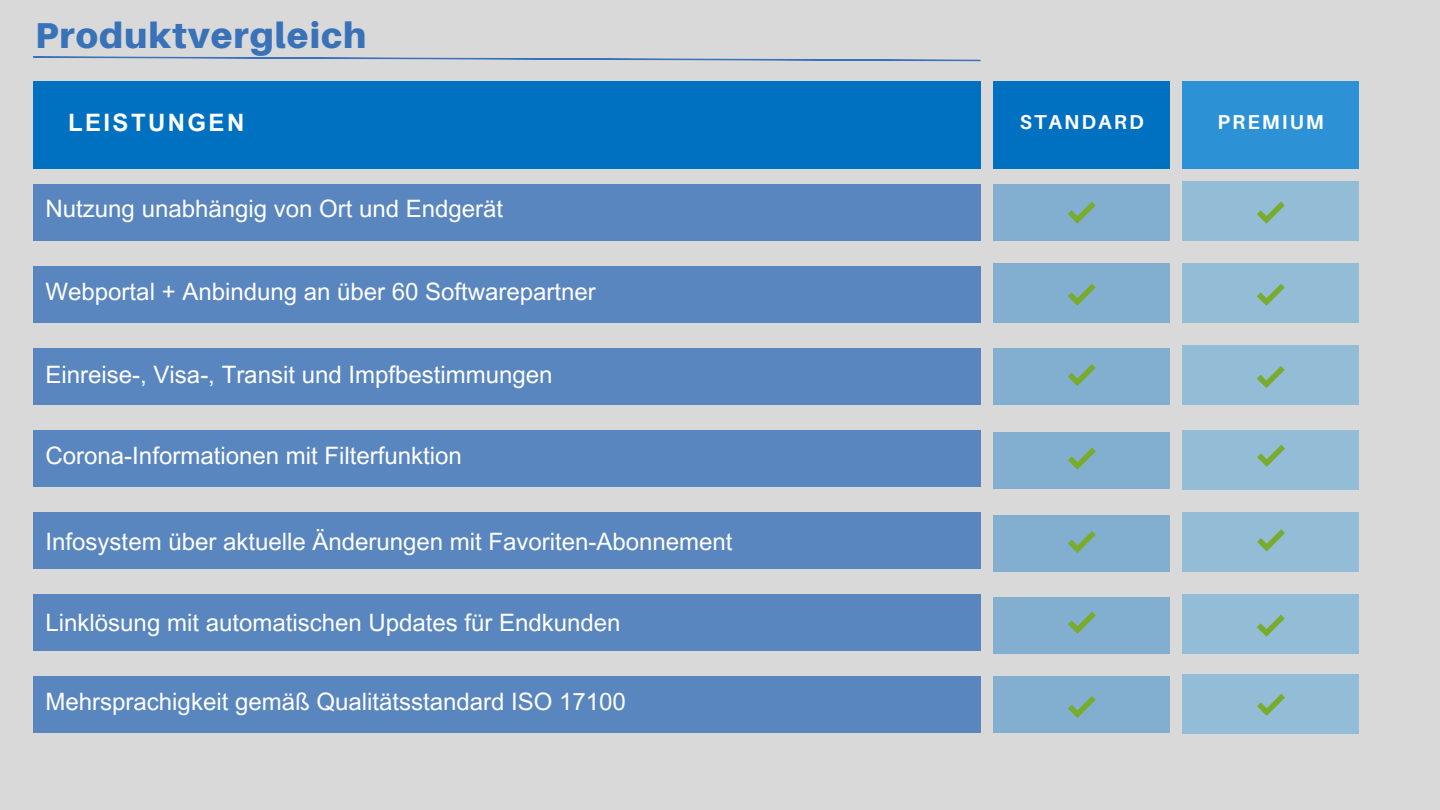
<style>
.page{position:relative;width:1440px;height:810px;background:#d9d9d9}
.page>*{position:absolute;margin:0;border:0;box-sizing:border-box;transform-origin:0 0}
.t1{font:900 36px "Aileron";letter-spacing:.03em;color:#3972b9}
.t2{font:24px "Arial MT Pro";color:#fff}
.t3{font:700 24px "Arial MT Pro";letter-spacing:.1em;color:#fff}
.t4{font:700 20.1px "Aileron";letter-spacing:.1em;color:#fff}
</style>
<div class="page">
<div style="left:994px;top:81px;width:176px;height:88px;background:#0070c0"></div>
<div style="left:33px;top:184px;width:948px;height:57px;background:#5986bf"></div>
<div style="left:994px;top:184px;width:176px;height:57px;background:#82afcf"></div>
<div style="left:1183px;top:181px;width:176px;height:60px;background:#93bcd7"></div>
<div style="left:1183px;top:81px;width:176px;height:88px;background:#2c92d5"></div>
<div style="left:33px;top:81px;width:948px;height:88px;background:#0070c0"></div>
<svg style="left:1257px;top:202px;width:28px;height:22px"></svg>
<div style="left:33px;top:266px;width:948px;height:57px;background:#5986bf"></div>
<div style="left:33px;top:348px;width:948px;height:57px;background:#5986bf"></div>
<div style="left:33px;top:430px;width:948px;height:57px;background:#5986bf"></div>
<div style="left:33px;top:512px;width:948px;height:57px;background:#5986bf"></div>
<div style="left:33px;top:594px;width:948px;height:57px;background:#5986bf"></div>
<div style="left:33px;top:676px;width:948px;height:57px;background:#5986bf"></div>
<div style="left:994px;top:263px;width:176px;height:60px;background:#82afcf"></div>
<div style="left:1183px;top:263px;width:176px;height:60px;background:#93bcd7"></div>
<div style="left:994px;top:348px;width:176px;height:57px;background:#82afcf"></div>
<div style="left:1183px;top:345px;width:176px;height:60px;background:#93bcd7"></div>
<div style="left:994px;top:432px;width:176px;height:57px;background:#82afcf"></div>
<div style="left:1183px;top:430px;width:176px;height:60px;background:#93bcd7"></div>
<div style="left:994px;top:515px;width:176px;height:57px;background:#82afcf"></div>
<div style="left:1183px;top:512px;width:176px;height:60px;background:#93bcd7"></div>
<div style="left:994px;top:597px;width:176px;height:57px;background:#82afcf"></div>
<div style="left:1183px;top:594px;width:176px;height:60px;background:#93bcd7"></div>
<div style="left:994px;top:676px;width:176px;height:57px;background:#82afcf"></div>
<div style="left:1183px;top:674px;width:176px;height:60px;background:#93bcd7"></div>
<svg style="left:1257px;top:284px;width:28px;height:22px"></svg>
<svg style="left:1068px;top:202px;width:27px;height:22px"></svg>
<svg style="left:1068px;top:284px;width:27px;height:22px"></svg>
<svg style="left:1068px;top:364px;width:27px;height:22px"></svg>
<svg style="left:1068px;top:448px;width:28px;height:22px"></svg>
<svg style="left:1068px;top:531px;width:28px;height:22px"></svg>
<svg style="left:1068px;top:612px;width:28px;height:22px"></svg>
<svg style="left:1068px;top:696px;width:27px;height:22px"></svg>
<svg style="left:1257px;top:366px;width:28px;height:22px"></svg>
<svg style="left:1257px;top:445px;width:28px;height:22px"></svg>
<svg style="left:1257px;top:529px;width:28px;height:22px"></svg>
<svg style="left:1257px;top:615px;width:28px;height:22px"></svg>
<svg style="left:1257px;top:694px;width:28px;height:22px"></svg>
<svg style="left:33px;top:56px;width:948px;height:6px"></svg>
<p class="t1" style="left:35px;top:13px;width:333px">Produktvergleich</p>
<p class="t3" style="left:68px;top:113px;width:178px">LEISTUNGEN</p>
<p class="t2" style="left:46px;top:200px;width:459px">Nutzung unabhängig von Ort und Endgerät</p>
<p class="t2" style="left:46px;top:282px;width:552px">Webportal + Anbindung an über 60 Softwarepartner</p>
<p class="t2" style="left:46px;top:366px;width:508px">Einreise-, Visa-, Transit und Impfbestimmungen</p>
<p class="t2" style="left:46px;top:447px;width:418px">Corona-Informationen mit Filterfunktion</p>
<p class="t2" style="left:46px;top:533px;width:688px">Infosystem über aktuelle Änderungen mit Favoriten-Abonnement</p>
<p class="t2" style="left:46px;top:613px;width:576px">Linklösung mit automatischen Updates für Endkunden</p>
<p class="t2" style="left:46px;top:692px;width:582px">Mehrsprachigkeit gemäß Qualitätsstandard ISO 17100</p>
<p class="t4" style="left:1020px;top:110px;width:125px">STANDARD</p>
<p class="t4" style="left:1218px;top:110px;width:108px">PREMIUM</p>
</div>
